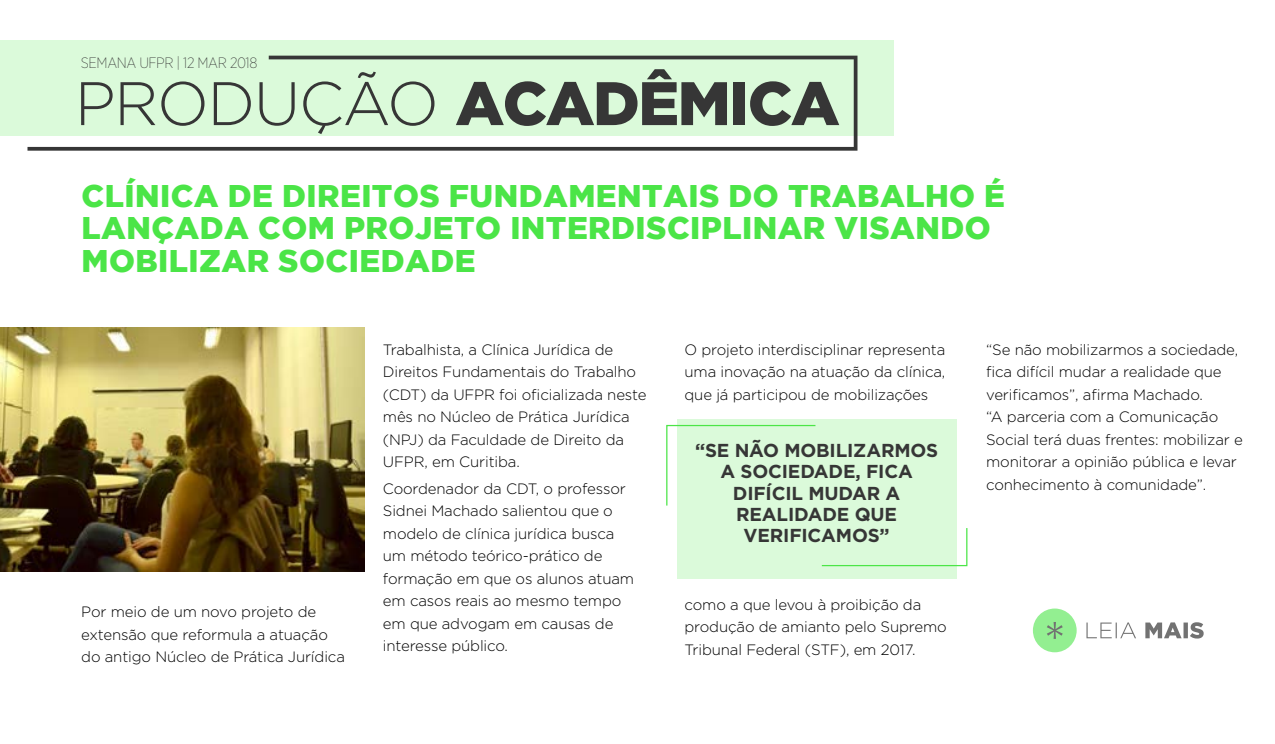
<style>
.page{position:relative;width:1275px;height:744px;background:#fff}
.page>*{position:absolute;margin:0;border:0;box-sizing:border-box;transform-origin:0 0}
.t1{font:900 61.25px "Gotham";letter-spacing:-.025em;color:#363636}
.t2{font:900 31.25px/32.5px "Gotham";letter-spacing:.015em;color:#4be547}
.t3{font:700 18.75px/21.2px "Gotham";letter-spacing:-.01em;color:#363636;text-align:center}
.t4{font:300 15px/22.5px "Gotham";letter-spacing:-.01em;color:#000}
.t5{font:200 15px "Gotham Narrow";letter-spacing:-.025em;color:#363636}
.s1{font-weight:300}
</style>
<div class="page">
<div style="left:0;top:41px;width:894px;height:95px;background:#dbfada"></div>
<svg style="left:28px;top:56px;width:830px;height:95px"></svg>
<div style="left:677px;top:419px;width:280px;height:159px;background:#dbfada"></div>
<svg style="left:666px;top:424px;width:150px;height:82px"></svg>
<svg style="left:821px;top:528px;width:147px;height:39px"></svg>
<img style="left:0;top:327px;width:364px;height:244px">
<div style="left:1033px;top:608px;width:44px;height:44px;background:#93ef91;border-radius:50%"></div>
<svg style="left:1047px;top:622px;width:16px;height:17px"></svg>
<svg style="left:1086px;top:622px;width:118px;height:16px"></svg>
<p class="t5" style="left:81px;top:53px;width:178px">SEMANA UFPR | 12 MAR 2018</p>
<h1 class="t1" style="left:75px;top:68px;width:766px"><span class="s1">PRODUÇÃO</span> ACADÊMICA</h1>
<h2 class="t2" style="left:81px;top:179px;width:925px">CLÍNICA DE DIREITOS FUNDAMENTAIS DO TRABALHO É<br>LANÇADA COM PROJETO INTERDISCIPLINAR VISANDO<br>MOBILIZAR SOCIEDADE</h2>
<p class="t4" style="left:81px;top:600px;width:265px">Por meio de um novo projeto de extensão que reformula a atuação do antigo Núcleo de Prática Jurídica</p>
<p class="t4" style="left:383px;top:338px;width:265px">Trabalhista, a Clínica Jurídica de<br>Direitos Fundamentais do Trabalho (CDT) da UFPR foi oficializada neste mês no Núcleo de Prática Jurídica (NPJ) da Faculdade de Direito da<br>UFPR, em Curitiba.</p>
<p class="t4" style="left:383px;top:476px;width:253px">Coordenador da CDT, o professor<br>Sidnei Machado salientou que o modelo de clínica jurídica busca um método teórico-prático de formação em que os alunos atuam em casos reais ao mesmo tempo em que advogam em causas de interesse público.</p>
<p class="t4" style="left:685px;top:338px;width:262px;text-align:justify">O projeto interdisciplinar representa uma inovação na atuação da clínica, que já participou de mobilizações</p>
<p class="t3" style="left:695px;top:440px;width:243px">“SE NÃO MOBILIZARMOS<br>A SOCIEDADE, FICA<br>DIFÍCIL MUDAR A<br>REALIDADE QUE<br>VERIFICAMOS”</p>
<p class="t4" style="left:685px;top:593px;width:264px">como a que levou à proibição da produção de amianto pelo Supremo<br>Tribunal Federal (STF), em 2017.</p>
<p class="t4" style="left:986px;top:338px;width:258px">“Se não mobilizarmos a sociedade, fica difícil mudar a realidade que verificamos”, afirma Machado.<br>“A parceria com a Comunicação Social terá duas frentes: mobilizar e monitorar a opinião pública e levar conhecimento à comunidade”.</p>
</div>
